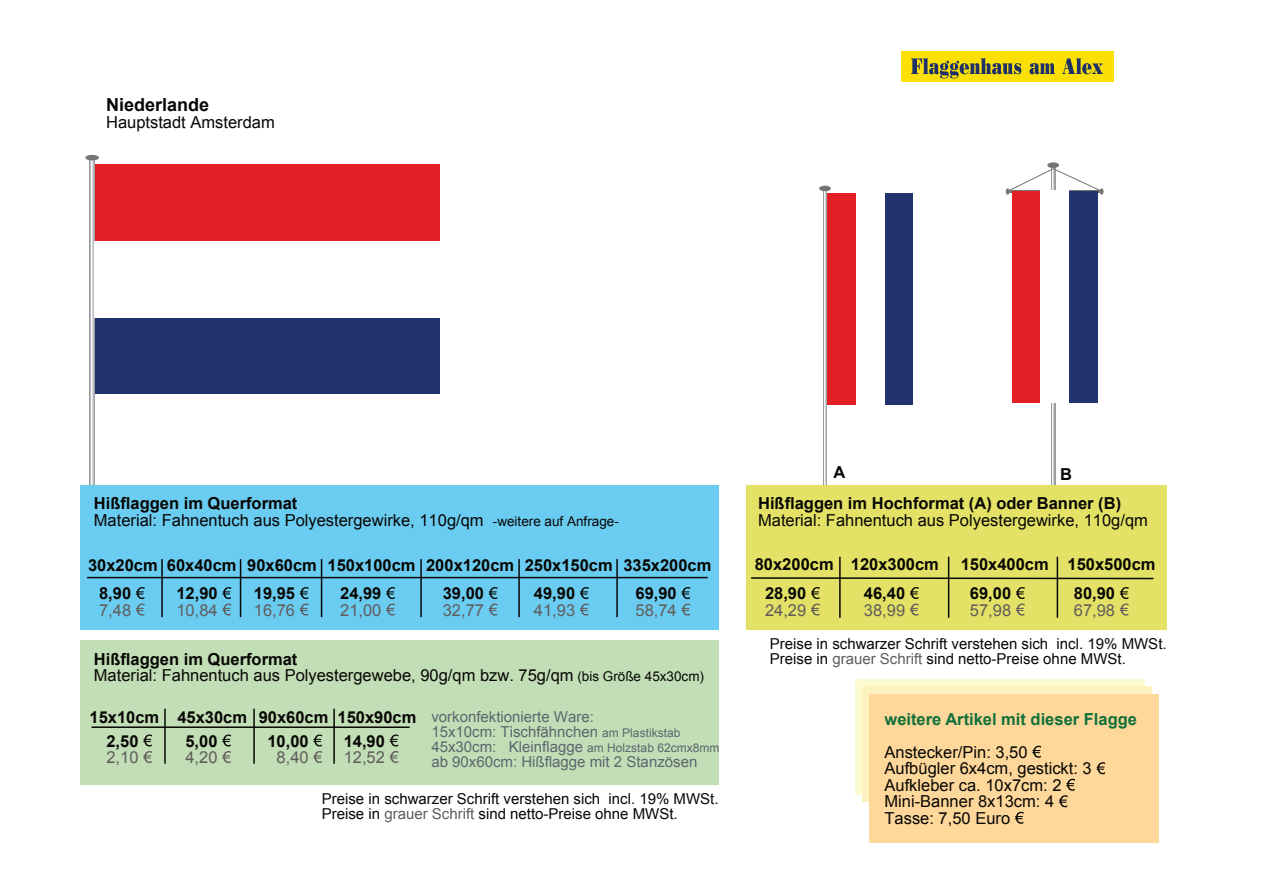
<style>
.page{position:relative;width:1263px;height:894px;background:#fff}
.page>*{position:absolute;margin:0;border:0;box-sizing:border-box;transform-origin:0 0}
.t1{font:700 18px "Arial";color:#080704}
.t2{font:16.5px/16.5px "Arial";color:#080704}
.t3{font:700 16.5px/28px "Arial";color:#080704}
.t4{font:16.5px "Arial";color:#605d5b}
.t5{font:700 16.5px "Arial";color:#117039}
.t6{font:15px/15px "Arial";color:#080704}
.t7{font:15px/15px "Arial";color:#5b676d}
.s1{font-weight:700}
.s2{font-size:13.5px}
.s3{font-size:12px}
.s4{color:#605d5b}
</style>
<div class="page">
<svg style="left:823px;top:191px;width:4px;height:294px"></svg>
<div style="left:819px;top:186px;width:12px;height:5px;background:#777574;border:2px solid #777574;border-radius:50%"></div>
<svg style="left:90px;top:160px;width:4px;height:325px"></svg>
<div style="left:85px;top:155px;width:14px;height:5px;background:#777574;border:2px solid #777574;border-radius:50%"></div>
<svg style="left:1051px;top:403px;width:4px;height:82px"></svg>
<svg style="left:1047px;top:162px;width:12px;height:6px"></svg>
<svg style="left:1006px;top:168px;width:97px;height:27px"></svg>
<div style="left:855px;top:678px;width:289px;height:116px;background:#fefbd2"></div>
<div style="left:862px;top:686px;width:290px;height:115px;background:#fef2c1"></div>
<div style="left:869px;top:694px;width:289px;height:148px;background:#fed79a"></div>
<svg style="left:1032px;top:745px;width:9px;height:12px"></svg>
<svg style="left:1096px;top:762px;width:9px;height:12px"></svg>
<svg style="left:1059px;top:778px;width:16px;height:29px"></svg>
<svg style="left:1015px;top:811px;width:9px;height:12px"></svg>
<div style="left:81px;top:485px;width:638px;height:144px;background:#6bccf2"></div>
<hr style="left:87px;top:576px;width:621px;height:2px;background:#080704">
<hr style="left:161px;top:559px;width:2px;height:58px;background:#080704">
<hr style="left:240px;top:559px;width:1px;height:58px;background:#080704">
<hr style="left:321px;top:559px;width:1px;height:58px;background:#080704">
<hr style="left:420px;top:559px;width:2px;height:58px;background:#080704">
<hr style="left:518px;top:559px;width:2px;height:58px;background:#080704">
<hr style="left:616px;top:559px;width:2px;height:58px;background:#080704">
<svg style="left:136px;top:587px;width:9px;height:28px"></svg>
<svg style="left:222px;top:587px;width:9px;height:28px"></svg>
<svg style="left:300px;top:587px;width:9px;height:28px"></svg>
<svg style="left:386px;top:587px;width:9px;height:28px"></svg>
<svg style="left:580px;top:587px;width:9px;height:28px"></svg>
<svg style="left:681px;top:587px;width:9px;height:28px"></svg>
<svg style="left:489px;top:587px;width:9px;height:28px"></svg>
<div style="left:746px;top:485px;width:420px;height:144px;background:#e3e266"></div>
<svg style="left:751px;top:576px;width:403px;height:3px"></svg>
<hr style="left:839px;top:556px;width:2px;height:61px;background:#080704">
<hr style="left:948px;top:556px;width:1px;height:61px;background:#080704">
<hr style="left:1057px;top:556px;width:1px;height:61px;background:#080704">
<svg style="left:811px;top:587px;width:9px;height:28px"></svg>
<svg style="left:910px;top:587px;width:9px;height:28px"></svg>
<svg style="left:1016px;top:587px;width:9px;height:28px"></svg>
<svg style="left:1120px;top:587px;width:9px;height:28px"></svg>
<div style="left:81px;top:640px;width:638px;height:145px;background:#c2deb7"></div>
<hr style="left:92px;top:726px;width:318px;height:1px;background:#080704">
<hr style="left:253px;top:708px;width:2px;height:55px;background:#080704">
<svg style="left:222px;top:734px;width:9px;height:28px"></svg>
<svg style="left:390px;top:734px;width:9px;height:28px"></svg>
<hr style="left:164px;top:708px;width:2px;height:55px;background:#080704">
<svg style="left:143px;top:734px;width:9px;height:28px"></svg>
<hr style="left:333px;top:708px;width:2px;height:55px;background:#080704">
<svg style="left:313px;top:734px;width:9px;height:28px"></svg>
<div style="left:96px;top:164px;width:344px;height:230px;background:#e41e25"></div>
<div style="left:96px;top:279px;width:344px;height:115px;background:#23336e"></div>
<div style="left:95px;top:241px;width:346px;height:76px;background:#fff"></div>
<div style="left:828px;top:193px;width:85px;height:211px;background:#e41e25"></div>
<div style="left:870px;top:193px;width:43px;height:211px;background:#23336e"></div>
<div style="left:856px;top:192px;width:28px;height:213px;background:#fff"></div>
<div style="left:1012px;top:191px;width:85px;height:211px;background:#e41e25"></div>
<div style="left:1055px;top:191px;width:42px;height:211px;background:#23336e"></div>
<div style="left:1040px;top:190px;width:29px;height:213px;background:#fff"></div>
<div style="left:901px;top:51px;width:212px;height:31px;background:#fbe005"></div>
<svg style="left:911px;top:58px;width:110px;height:20px"></svg>
<svg style="left:1029px;top:63px;width:26px;height:11px"></svg>
<svg style="left:1062px;top:58px;width:41px;height:16px"></svg>
<p class="t1" style="left:106px;top:98px;width:105px">Niederlande</p>
<p class="t2" style="left:106px;top:115px;width:170px">Hauptstadt Amsterdam</p>
<p class="t2" style="left:94px;top:496px;width:526px"><span class="s1">Hißflaggen im Querformat<br></span>Material: Fahnentuch aus Polyestergewirke, 110g/qm <span class="s2">-weitere auf Anfrage-</span></p>
<p class="t3" style="left:443px;top:552px;width:270px;text-indent:-355px">30x20cm 60x40cm 90x60cm 150x100cm 200x120cm 250x150cm 335x200cm<br>39,00</p>
<p class="t4" style="left:443px;top:603px;width:43px">32,77</p>
<p class="t3" style="left:99px;top:580px;width:34px">8,90</p>
<p class="t4" style="left:99px;top:603px;width:34px">7,48</p>
<p class="t3" style="left:176px;top:580px;width:43px">12,90</p>
<p class="t4" style="left:176px;top:603px;width:43px">10,84</p>
<p class="t3" style="left:254px;top:580px;width:43px">19,95</p>
<p class="t4" style="left:254px;top:603px;width:43px">16,76</p>
<p class="t3" style="left:340px;top:580px;width:43px">24,99</p>
<p class="t4" style="left:340px;top:603px;width:43px">21,00</p>
<p class="t3" style="left:534px;top:580px;width:43px">49,90</p>
<p class="t4" style="left:534px;top:603px;width:43px">41,93</p>
<p class="t3" style="left:635px;top:580px;width:43px">69,90</p>
<p class="t4" style="left:635px;top:603px;width:43px">58,74</p>
<p class="t2" style="left:94px;top:652px;width:612px"><span class="s1">Hißflaggen im Querformat<br></span>Material: Fahnentuch aus Polyestergewebe, 90g/qm bzw. 75g/qm <span class="s2">(bis Größe 45x30cm)</span></p>
<p class="t3" style="left:90px;top:704px;width:159px">15x10cm 45x30cm</p>
<p class="t3" style="left:338px;top:704px;width:80px">150x90cm</p>
<p class="t3" style="left:106px;top:728px;width:34px">2,50</p>
<p class="t4" style="left:106px;top:750px;width:34px">2,10</p>
<p class="t3" style="left:267px;top:707px;width:63px;line-height:23.2px;text-indent:-9px">90x60cm<br>10,00</p>
<p class="t4" style="left:277px;top:750px;width:34px">8,40</p>
<p class="t3" style="left:185px;top:728px;width:34px">5,00</p>
<p class="t4" style="left:185px;top:750px;width:34px">4,20</p>
<p class="t3" style="left:344px;top:728px;width:43px">14,90</p>
<p class="t4" style="left:344px;top:750px;width:43px">12,52</p>
<p class="t7" style="left:431px;top:710px;width:289px">vorkonfektionierte Ware:<br>15x10cm: Tischfähnchen <span class="s3">am Plastikstab </span>45x30cm: Kleinflagge <span class="s3">am Holzstab 62cmx8mm </span>ab 90x60cm: Hißflagge mit 2 Stanzösen</p>
<p class="t6" style="left:322px;top:791px;width:398px">Preise in schwarzer Schrift verstehen sich incl. 19% MWSt.<br>Preise in <span class="s4">grauer Schrift</span> sind netto-Preise ohne MWSt.</p>
<p class="t3" style="left:834px;top:459px;width:13px">A</p>
<p class="t3" style="left:1060px;top:462px;width:13px">B</p>
<p class="t3" style="left:758px;top:490px;width:364px">Hißflaggen im Hochformat (A) oder Banner (B)</p>
<p class="t2" style="left:758px;top:513px;width:391px">Material: Fahnentuch aus Polyestergewirke, 110g/qm</p>
<p class="t3" style="left:755px;top:551px;width:186px">80x200cm 120x300cm</p>
<p class="t3" style="left:961px;top:551px;width:196px">150x400cm 150x500cm</p>
<p class="t3" style="left:765px;top:580px;width:43px">28,90</p>
<p class="t4" style="left:765px;top:603px;width:43px">24,29</p>
<p class="t3" style="left:864px;top:580px;width:43px">46,40</p>
<p class="t4" style="left:864px;top:603px;width:43px">38,99</p>
<p class="t3" style="left:970px;top:580px;width:43px">69,00</p>
<p class="t4" style="left:970px;top:603px;width:43px">57,98</p>
<p class="t3" style="left:1074px;top:580px;width:43px">80,90</p>
<p class="t4" style="left:1074px;top:603px;width:43px">67,98</p>
<p class="t6" style="left:770px;top:637px;width:398px">Preise in schwarzer Schrift verstehen sich incl. 19% MWSt.<br>Preise in <span class="s4">grauer Schrift</span> sind netto-Preise ohne MWSt.</p>
<p class="t5" style="left:884px;top:712px;width:254px">weitere Artikel mit dieser Flagge</p>
<p class="t2" style="left:884px;top:744px;width:209px">Anstecker/Pin: 3,50<br>Aufbügler 6x4cm, gestickt: 3<br>Aufkleber ca. 10x7cm: 2<br>Mini-Banner 8x13cm: 4<br>Tasse: 7,50 Euro</p>
</div>
